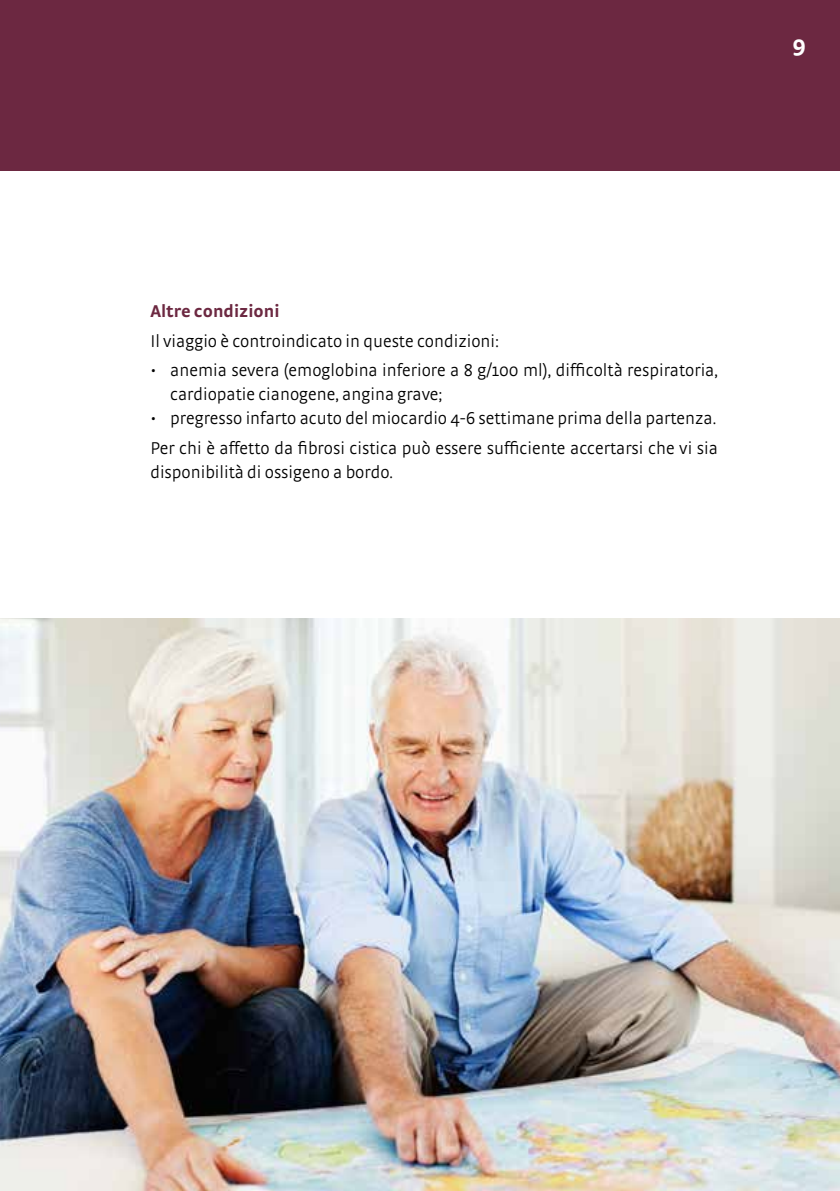
<style>
.page{position:relative;width:840px;height:1191px;background:#fff}
.page>*{position:absolute;margin:0;border:0;box-sizing:border-box;transform-origin:0 0}
.t1{font:700 24px "Strada";color:#fff}
.t2{font:300 18px/24px "Strada";color:#000}
.t3{font:700 18px "Strada";color:#6c2841}
</style>
<div class="page">
<div style="left:0;top:0;width:839px;height:170px;background:#6c2841"></div>
<img style="left:0;top:618px;width:839px;height:573px">
<h1 class="t1" style="left:792px;top:30px;width:15px">9</h1>
<p class="t3" style="left:150px;top:300px;width:130px">Altre condizioni</p>
<p class="t2" style="left:150px;top:328px;width:350px">Il viaggio è controindicato in queste condizioni:</p>
<p class="t2" style="left:170px;top:358px;width:549px;text-indent:-20px">• anemia severa (emoglobina inferiore a 8 g/100 ml), difficoltà respiratoria, cardiopatie cianogene, angina grave;</p>
<p class="t2" style="left:150px;top:403px;width:568px;line-height:29.6px">• pregresso infarto acuto del miocardio 4-6 settimane prima della partenza.<br>Per chi è affetto da fibrosi cistica può essere sufficiente accertarsi che vi sia</p>
<p class="t2" style="left:150px;top:460px;width:244px">disponibilità di ossigeno a bordo.</p>
</div>
